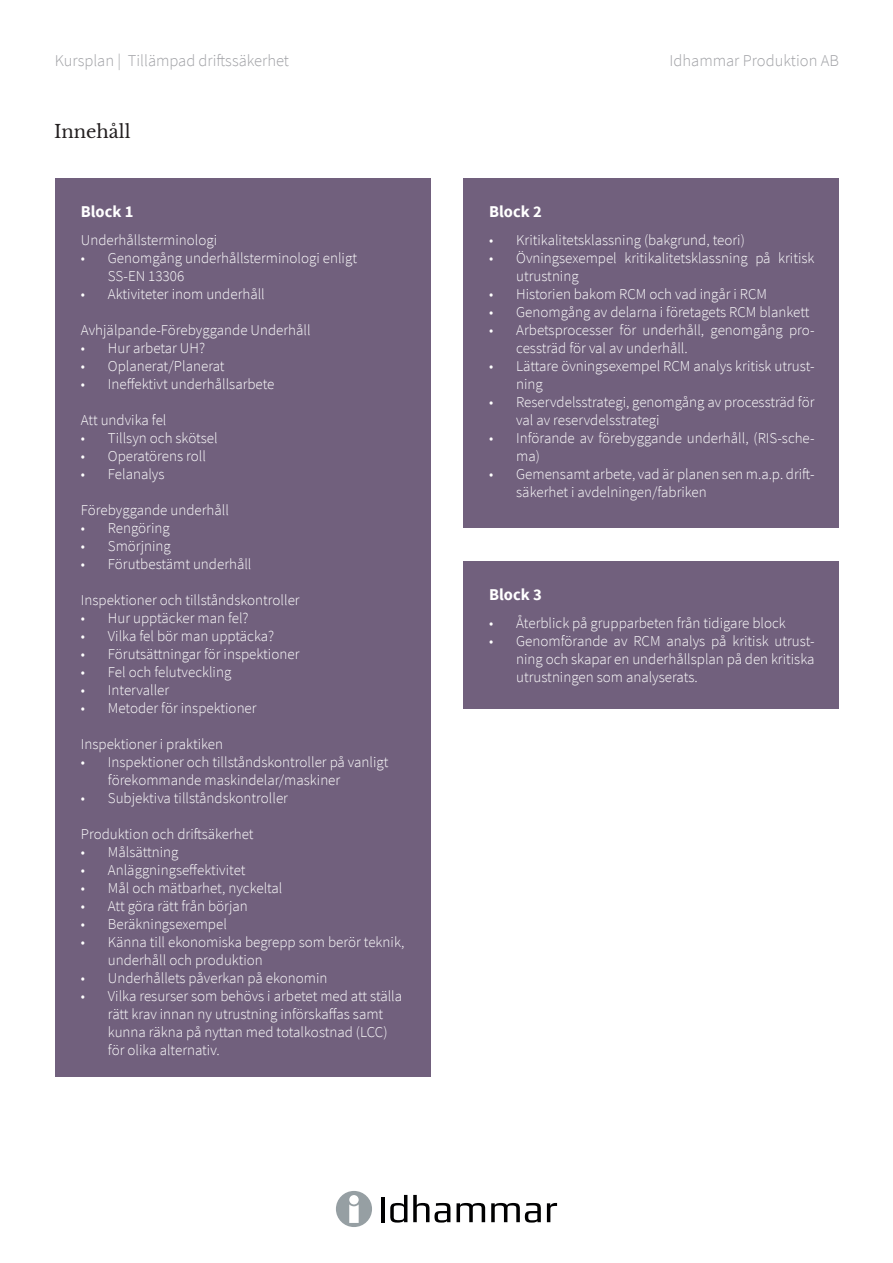
<style>
.page{position:relative;width:893px;height:1263px;background:#fff}
.page>*{position:absolute;margin:0;border:0;box-sizing:border-box;transform-origin:0 0}
.t1{font:18px "Libre Baskerville";color:#231f20}
.t2{font:300 16.5px "Source Sans Pro";color:#a0a1a5}
.t3{font:700 16.5px "Source Sans Pro";color:#fff}
.t4{font:300 15px/18px "Source Sans Pro";color:#fff}
</style>
<div class="page">
<div style="left:55px;top:179px;width:376px;height:898px;background:#71607d"></div>
<div style="left:463px;top:179px;width:376px;height:349px;background:#71607d"></div>
<div style="left:463px;top:561px;width:376px;height:148px;background:#71607d"></div>
<hr style="left:381px;top:1197px;width:4px;height:25px;background:#000001">
<svg style="left:390px;top:1195px;width:17px;height:27px"></svg>
<svg style="left:413px;top:1195px;width:37px;height:27px"></svg>
<svg style="left:457px;top:1203px;width:28px;height:19px"></svg>
<svg style="left:491px;top:1203px;width:50px;height:19px"></svg>
<svg style="left:547px;top:1203px;width:10px;height:19px"></svg>
<div style="left:336px;top:1191px;width:36px;height:36px;background:#969fa3;border-radius:50%"></div>
<div style="left:349px;top:1195px;width:10px;height:9px;background:#fff;border-radius:50%"></div>
<svg style="left:349px;top:1204px;width:10px;height:19px"></svg>
<p class="t2" style="left:55px;top:51px;width:236px">Kursplan | Tillämpad driftssäkerhet</p>
<p class="t2" style="left:670px;top:51px;width:171px">Idhammar Produktion AB</p>
<p class="t1" style="left:54px;top:121px;width:78px">Innehåll</p>
<p class="t3" style="left:81px;top:200px;width:54px">Block 1</p>
<p class="t4" style="left:81px;top:231px;width:138px">Underhållsterminologi</p>
<p class="t4" style="left:108px;top:249px;width:251px;text-indent:-27px">• Genomgång underhållsterminologi enligt<br>SS-EN 13306</p>
<p class="t4" style="left:81px;top:285px;width:185px">• Aktiviteter inom underhåll</p>
<p class="t4" style="left:81px;top:321px;width:231px">Avhjälpande-Förebyggande Underhåll</p>
<p class="t4" style="left:81px;top:339px;width:126px">• Hur arbetar UH?</p>
<p class="t4" style="left:81px;top:357px;width:145px">• Oplanerat/Planerat</p>
<p class="t4" style="left:81px;top:375px;width:195px">• Ineffektivt underhållsarbete</p>
<p class="t4" style="left:81px;top:411px;width:87px">Att undvika fel</p>
<p class="t4" style="left:81px;top:429px;width:138px">• Tillsyn och skötsel</p>
<p class="t4" style="left:81px;top:447px;width:127px">• Operatörens roll</p>
<p class="t4" style="left:81px;top:465px;width:85px">• Felanalys</p>
<p class="t4" style="left:81px;top:501px;width:150px">Förebyggande underhåll</p>
<p class="t4" style="left:81px;top:519px;width:90px">• Rengöring</p>
<p class="t4" style="left:81px;top:537px;width:91px">• Smörjning</p>
<p class="t4" style="left:81px;top:555px;width:172px">• Förutbestämt underhåll</p>
<p class="t4" style="left:81px;top:591px;width:220px">Inspektioner och tillståndskontroller</p>
<p class="t4" style="left:81px;top:609px;width:169px">• Hur upptäcker man fel?</p>
<p class="t4" style="left:81px;top:627px;width:195px">• Vilka fel bör man upptäcka?</p>
<p class="t4" style="left:81px;top:645px;width:220px">• Förutsättningar för inspektioner</p>
<p class="t4" style="left:81px;top:663px;width:152px">• Fel och felutveckling</p>
<p class="t4" style="left:81px;top:681px;width:90px">• Intervaller</p>
<p class="t4" style="left:81px;top:699px;width:177px">• Metoder för inspektioner</p>
<p class="t4" style="left:81px;top:735px;width:144px">Inspektioner i praktiken</p>
<p class="t4" style="left:108px;top:753px;width:282px;text-indent:-27px">• Inspektioner och tillståndskontroller på vanligt förekommande maskindelar/maskiner</p>
<p class="t4" style="left:81px;top:789px;width:209px">• Subjektiva tillståndskontroller</p>
<p class="t4" style="left:81px;top:825px;width:174px">Produktion och driftsäkerhet</p>
<p class="t4" style="left:81px;top:843px;width:99px">• Målsättning</p>
<p class="t4" style="left:81px;top:861px;width:166px">• Anläggningseffektivitet</p>
<p class="t4" style="left:81px;top:879px;width:203px">• Mål och mätbarhet, nyckeltal</p>
<p class="t4" style="left:81px;top:897px;width:168px">• Att göra rätt från början</p>
<p class="t4" style="left:81px;top:915px;width:148px">• Beräkningsexempel</p>
<p class="t4" style="left:108px;top:933px;width:298px;text-indent:-27px">• Känna till ekonomiska begrepp som berör teknik, underhåll och produktion</p>
<p class="t4" style="left:81px;top:969px;width:248px">• Underhållets påverkan på ekonomin</p>
<p class="t4" style="left:108px;top:987px;width:296px;text-indent:-27px">• Vilka resurser som behövs i arbetet med att ställa rätt krav innan ny utrustning införskaffas samt kunna räkna på nyttan med totalkostnad (LCC) för olika alternativ.</p>
<p class="t3" style="left:489px;top:200px;width:54px">Block 2</p>
<p class="t4" style="left:489px;top:231px;width:257px">• Kritikalitetsklassning (bakgrund, teori)</p>
<p class="t4" style="left:516px;top:249px;width:300px;text-indent:-27px">• Övningsexempel kritikalitetsklassning på kritisk utrustning</p>
<p class="t4" style="left:489px;top:285px;width:279px">• Historien bakom RCM och vad ingår i RCM</p>
<p class="t4" style="left:489px;top:303px;width:322px">• Genomgång av delarna i företagets RCM blankett</p>
<p class="t4" style="left:516px;top:321px;width:300px;text-indent:-27px">• Arbetsprocesser för underhåll, genomgång pro&shy;cessträd för val av underhåll.</p>
<p class="t4" style="left:516px;top:357px;width:300px;text-indent:-27px">• Lättare övningsexempel RCM analys kritisk utrust&shy;ning</p>
<p class="t4" style="left:516px;top:393px;width:300px;text-indent:-27px">• Reservdelsstrategi, genomgång av processträd för val av reservdelsstrategi</p>
<p class="t4" style="left:516px;top:429px;width:300px;text-indent:-27px">• Införande av förebyggande underhåll, (RIS-sche&shy;ma)</p>
<p class="t4" style="left:516px;top:465px;width:300px;text-indent:-27px">• Gemensamt arbete, vad är planen sen m.a.p. drift&shy;säkerhet i avdelningen/fabriken</p>
<p class="t3" style="left:489px;top:583px;width:54px">Block 3</p>
<p class="t4" style="left:489px;top:614px;width:298px">• Återblick på grupparbeten från tidigare block</p>
<p class="t4" style="left:516px;top:632px;width:300px;text-align:justify;text-indent:-27px">• Genomförande av RCM analys på kritisk utrust&shy;ning och skapar en underhållsplan på den kritiska utrustningen som analyserats.</p>
</div>
